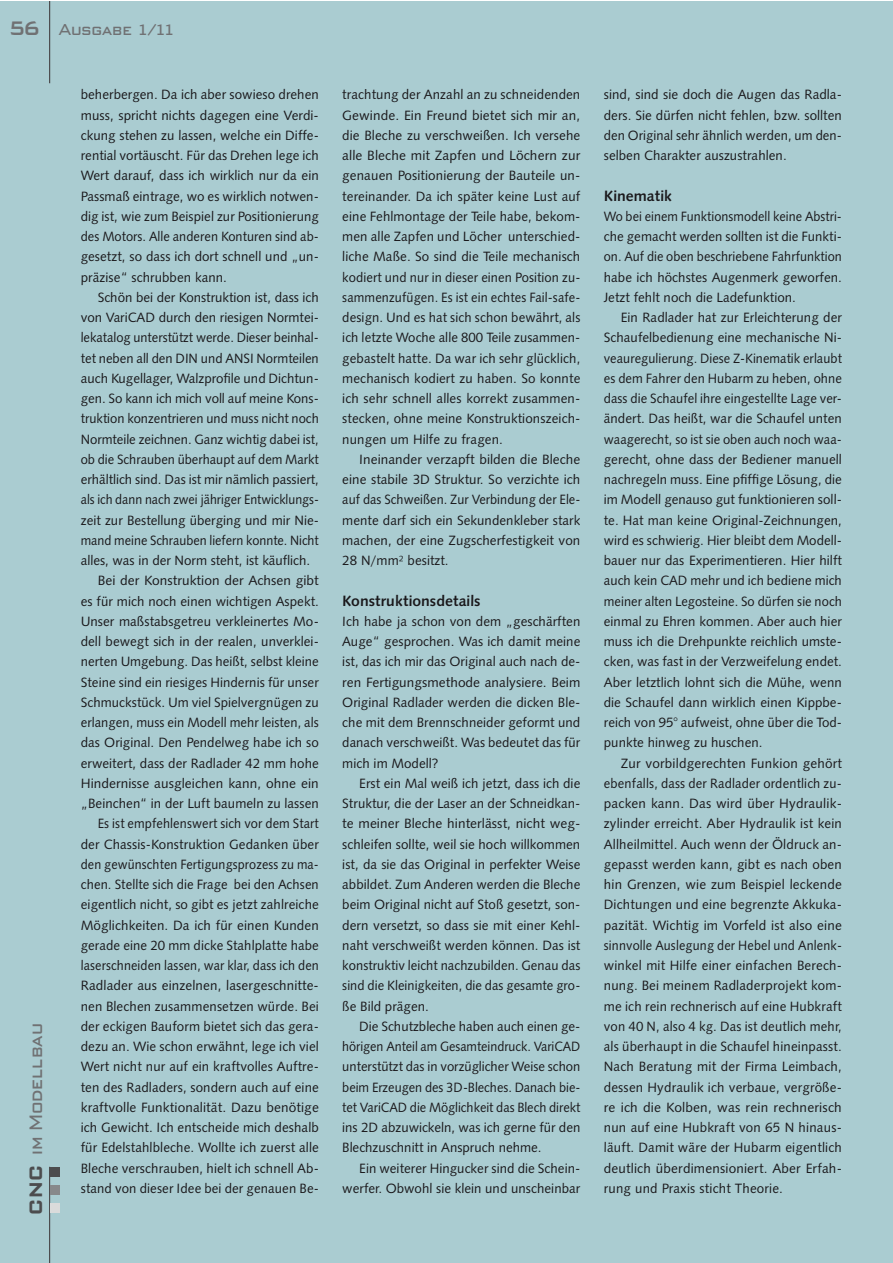
<style>
.page{position:relative;width:893px;height:1263px;background:#fff}
.page>*{position:absolute;margin:0;border:0;box-sizing:border-box;transform-origin:0 0}
.t1{font:18.75px "Bank Gothic EF";color:#707173}
.t2{font:16.5px "Bank Gothic EF";color:#707173}
.t3{font:15px "Humanist 531 BT Bold A";color:#1a181b}
.t4{font:13.5px/20.2px "Humanist 531 BT Roman A";color:#1a181b;text-align:justify}
.t5{font:13.5px/20.2px "Humanist 531 BT Roman A";color:#1a181b;text-align:justify;scale:.95 1}
.t6{font:13.5px "Humanist 531 BT Roman A";color:#1a181b;scale:.94 1}
.t7{font:13.5px "Humanist 531 BT Roman A";color:#1a181b;scale:.96 1}
.s1{font-weight:500;font-size:20.25px}
.s2{font-size:15.75px}
.s3{font-weight:700;color:#4c4c4e}
</style>
<div class="page">
<div style="left:0;top:1px;width:892px;height:1262px;background:#aaccd1"></div>
<hr style="left:49px;top:1167px;width:1px;height:96px;background:#4c4c4e">
<div style="left:50px;top:1167px;width:10px;height:9px;background:#4c4c4e"></div>
<div style="left:50px;top:1185px;width:10px;height:10px;background:#87888a"></div>
<div style="left:50px;top:1203px;width:10px;height:10px;background:#dadbdb"></div>
<hr style="left:49px;top:1px;width:1px;height:82px;background:#4c4c4e">
<p class="t2" style="left:9px;top:20px;width:168px"><span class="s1">56</span> Ausgabe <span class="s2">1/11</span></p>
<h1 class="t1" style="left:25px;top:1215px;width:193px;rotate:-90deg"><span class="s3">CNC</span> im Modellbau</h1>
<p class="t4" style="left:81px;top:84px;width:240px">beherbergen. Da ich aber sowieso drehen muss, spricht nichts dagegen eine Verdi&shy;ckung stehen zu lassen, welche ein Diffe&shy;rential vortäuscht. Für das Drehen lege ich Wert darauf, dass ich wirklich nur da ein Passmaß eintrage, wo es wirklich notwen&shy;dig ist, wie zum Beispiel zur Positionierung des Motors. Alle anderen Konturen sind ab&shy;gesetzt, so dass ich dort schnell und „un&shy;präzise“ schrubben kann.</p>
<p class="t4" style="left:98px;top:287px;width:223px">Schön bei der Konstruktion ist, dass ich</p>
<p class="t4" style="left:81px;top:307px;width:240px">von VariCAD durch den riesigen Normtei-</p>
<p class="t4" style="left:81px;top:327px;width:240px">lekatalog unterstützt werde. Dieser beinhal-</p>
<p class="t4" style="left:81px;top:347px;width:240px">tet neben all den DIN und ANSI Normteilen</p>
<p class="t4" style="left:81px;top:368px;width:240px">auch Kugellager, Walzprofile und Dichtun-</p>
<p class="t4" style="left:81px;top:388px;width:240px">gen. So kann ich mich voll auf meine Kons-</p>
<p class="t4" style="left:81px;top:408px;width:240px">truktion konzentrieren und muss nicht noch</p>
<p class="t4" style="left:81px;top:428px;width:240px">Normteile zeichnen. Ganz wichtig dabei ist,</p>
<p class="t4" style="left:81px;top:449px;width:240px">ob die Schrauben überhaupt auf dem Markt</p>
<p class="t4" style="left:81px;top:469px;width:240px">erhältlich sind. Das ist mir nämlich passiert,</p>
<p class="t6" style="left:81px;top:491px;width:255px">als ich dann nach zwei jähriger Entwicklungs-</p>
<p class="t4" style="left:81px;top:509px;width:240px">zeit zur Bestellung überging und mir Nie-</p>
<p class="t5" style="left:81px;top:530px;width:252px">mand meine Schrauben liefern konnte. Nicht</p>
<p class="t4" style="left:81px;top:550px;width:231px">alles, was in der Norm steht, ist käuflich.</p>
<p class="t4" style="left:98px;top:570px;width:223px">Bei der Konstruktion der Achsen gibt</p>
<p class="t4" style="left:81px;top:590px;width:240px">es für mich noch einen wichtigen Aspekt.</p>
<p class="t4" style="left:81px;top:611px;width:240px">Unser maßstabsgetreu verkleinertes Mo-</p>
<p class="t4" style="left:81px;top:631px;width:240px">dell bewegt sich in der realen, unverklei-</p>
<p class="t4" style="left:81px;top:651px;width:240px">nerten Umgebung. Das heißt, selbst kleine</p>
<p class="t4" style="left:81px;top:671px;width:240px">Steine sind ein riesiges Hindernis für unser</p>
<p class="t4" style="left:81px;top:692px;width:240px">Schmuckstück. Um viel Spielvergnügen zu</p>
<p class="t4" style="left:81px;top:712px;width:240px">erlangen, muss ein Modell mehr leisten, als</p>
<p class="t4" style="left:81px;top:732px;width:240px">das Original. Den Pendelweg habe ich so</p>
<p class="t4" style="left:81px;top:752px;width:240px">erweitert, dass der Radlader 42 mm hohe</p>
<p class="t4" style="left:81px;top:773px;width:240px">Hindernisse ausgleichen kann, ohne ein</p>
<p class="t4" style="left:81px;top:793px;width:240px">„Beinchen“ in der Luft baumeln zu lassen</p>
<p class="t7" style="left:98px;top:815px;width:232px">Es ist empfehlenswert sich vor dem Start</p>
<p class="t4" style="left:81px;top:833px;width:240px">der Chassis-Konstruktion Gedanken über</p>
<p class="t5" style="left:81px;top:854px;width:252px">den gewünschten Fertigungsprozess zu ma-</p>
<p class="t4" style="left:81px;top:874px;width:240px">chen. Stellte sich die Frage bei den Achsen</p>
<p class="t4" style="left:81px;top:894px;width:240px">eigentlich nicht, so gibt es jetzt zahlreiche</p>
<p class="t4" style="left:81px;top:914px;width:240px">Möglichkeiten. Da ich für einen Kunden</p>
<p class="t4" style="left:81px;top:935px;width:240px">gerade eine 20 mm dicke Stahlplatte habe</p>
<p class="t5" style="left:81px;top:955px;width:252px">laserschneiden lassen, war klar, dass ich den</p>
<p class="t4" style="left:81px;top:975px;width:240px">Radlader aus einzelnen, lasergeschnitte-</p>
<p class="t4" style="left:81px;top:995px;width:240px">nen Blechen zusammensetzen würde. Bei</p>
<p class="t4" style="left:81px;top:1016px;width:240px">der eckigen Bauform bietet sich das gera-</p>
<p class="t4" style="left:81px;top:1036px;width:240px">dezu an. Wie schon erwähnt, lege ich viel</p>
<p class="t4" style="left:81px;top:1056px;width:240px">Wert nicht nur auf ein kraftvolles Auftre-</p>
<p class="t4" style="left:81px;top:1076px;width:240px">ten des Radladers, sondern auch auf eine</p>
<p class="t4" style="left:81px;top:1097px;width:240px">kraftvolle Funktionalität. Dazu benötige</p>
<p class="t4" style="left:81px;top:1117px;width:240px">ich Gewicht. Ich entscheide mich deshalb</p>
<p class="t4" style="left:81px;top:1137px;width:240px">für Edelstahlbleche. Wollte ich zuerst alle</p>
<p class="t4" style="left:81px;top:1157px;width:240px">Bleche verschrauben, hielt ich schnell Ab-</p>
<p class="t4" style="left:81px;top:1178px;width:240px">stand von dieser Idee bei der genauen Be-</p>
<p class="t4" style="left:342px;top:84px;width:240px">trachtung der Anzahl an zu schneidenden Gewinde. Ein Freund bietet sich mir an, die Bleche zu verschweißen. Ich versehe alle Bleche mit Zapfen und Löchern zur genauen Positionierung der Bauteile un&shy;tereinander. Da ich später keine Lust auf eine Fehlmontage der Teile habe, bekom&shy;men alle Zapfen und Löcher unterschied&shy;liche Maße. So sind die Teile mechanisch kodiert und nur in dieser einen Position zu&shy;sammenzufügen. Es ist ein echtes Fail-safe&shy;design. Und es hat sich schon bewährt, als ich letzte Woche alle 800 Teile zusammen&shy;gebastelt hatte. Da war ich sehr glücklich, mechanisch kodiert zu haben. So konnte ich sehr schnell alles korrekt zusammen&shy;stecken, ohne meine Konstruktionszeich&shy;nungen um Hilfe zu fragen.</p>
<p class="t4" style="left:342px;top:449px;width:240px;text-indent:17px">Ineinander verzapft bilden die Bleche eine stabile 3D Struktur. So verzichte ich auf das Schweißen. Zur Verbindung der Ele&shy;mente darf sich ein Sekundenkleber stark machen, der eine Zugscherfestigkeit von 28 N/mm² besitzt.</p>
<p class="t3" style="left:342px;top:591px;width:140px">Konstruktionsdetails</p>
<p class="t4" style="left:342px;top:611px;width:240px">Ich habe ja schon von dem „geschärften Auge“ gesprochen. Was ich damit meine ist, das ich mir das Original auch nach de&shy;ren Fertigungsmethode analysiere. Beim Original Radlader werden die dicken Ble&shy;che mit dem Brennschneider geformt und danach verschweißt. Was bedeutet das für mich im Modell?</p>
<p class="t4" style="left:342px;top:773px;width:240px;text-indent:17px">Erst ein Mal weiß ich jetzt, dass ich die Struktur, die der Laser an der Schneidkan&shy;te meiner Bleche hinterlässt, nicht weg&shy;schleifen sollte, weil sie hoch willkommen ist, da sie das Original in perfekter Weise abbildet. Zum Anderen werden die Bleche beim Original nicht auf Stoß gesetzt, son&shy;dern versetzt, so dass sie mit einer Kehl&shy;naht verschweißt werden können. Das ist konstruktiv leicht nachzubilden. Genau das sind die Kleinigkeiten, die das gesamte gro&shy;ße Bild prägen.</p>
<p class="t4" style="left:342px;top:1016px;width:240px;text-indent:17px">Die Schutzbleche haben auch einen ge&shy;hörigen Anteil am Gesamteindruck. VariCAD unterstützt das in vorzüglicher Weise schon beim Erzeugen des 3D-Bleches. Danach bie&shy;tet VariCAD die Möglichkeit das Blech direkt ins 2D abzuwickeln, was ich gerne für den Blechzuschnitt in Anspruch nehme.</p>
<p class="t4" style="left:342px;top:1157px;width:240px;text-align:right">Ein weiterer Hingucker sind die Schein&shy;werfer. Obwohl sie klein und unscheinbar</p>
<p class="t4" style="left:604px;top:84px;width:240px">sind, sind sie doch die Augen das Radla&shy;ders. Sie dürfen nicht fehlen, bzw. sollten den Original sehr ähnlich werden, um den&shy;selben Charakter auszustrahlen.</p>
<p class="t3" style="left:604px;top:186px;width:70px">Kinematik</p>
<p class="t5" style="left:604px;top:206px;width:252px">Wo bei einem Funktionsmodell keine Abstri&shy;che gemacht werden sollten ist die Funkti&shy;on. Auf die oben beschriebene Fahrfunktion habe ich höchstes Augenmerk geworfen.<br>Jetzt fehlt noch die Ladefunktion.</p>
<p class="t4" style="left:604px;top:307px;width:240px;text-indent:17px">Ein Radlader hat zur Erleichterung der Schaufelbedienung eine mechanische Ni&shy;veauregulierung. Diese Z-Kinematik erlaubt es dem Fahrer den Hubarm zu heben, ohne dass die Schaufel ihre eingestellte Lage ver&shy;ändert. Das heißt, war die Schaufel unten waagerecht, so ist sie oben auch noch waa&shy;gerecht, ohne dass der Bediener manuell nachregeln muss. Eine pfiffige Lösung, die im Modell genauso gut funktionieren soll&shy;te. Hat man keine Original-Zeichnungen, wird es schwierig. Hier bleibt dem Modell&shy;bauer nur das Experimentieren. Hier hilft auch kein CAD mehr und ich bediene mich meiner alten Legosteine. So dürfen sie noch einmal zu Ehren kommen. Aber auch hier muss ich die Drehpunkte reichlich umste&shy;cken, was fast in der Verzweifelung endet.<br>Aber letztlich lohnt sich die Mühe, wenn die Schaufel dann wirklich einen Kippbe&shy;reich von 95° aufweist, ohne über die Tod&shy;punkte hinweg zu huschen.</p>
<p class="t4" style="left:604px;top:752px;width:240px;text-indent:17px">Zur vorbildgerechten Funkion gehört ebenfalls, dass der Radlader ordentlich zu&shy;packen kann. Das wird über Hydraulik&shy;zylinder erreicht. Aber Hydraulik ist kein Allheilmittel. Auch wenn der Öldruck an&shy;gepasst werden kann, gibt es nach oben hin Grenzen, wie zum Beispiel leckende Dichtungen und eine begrenzte Akkuka&shy;pazität. Wichtig im Vorfeld ist also eine sinnvolle Auslegung der Hebel und Anlenk&shy;winkel mit Hilfe einer einfachen Berech&shy;nung. Bei meinem Radladerprojekt kom&shy;me ich rein rechnerisch auf eine Hubkraft von 40 N, also 4 kg. Das ist deutlich mehr, als überhaupt in die Schaufel hineinpasst.<br>Nach Beratung mit der Firma Leimbach, dessen Hydraulik ich verbaue, vergröße&shy;re ich die Kolben, was rein rechnerisch nun auf eine Hubkraft von 65 N hinaus&shy;läuft. Damit wäre der Hubarm eigentlich deutlich überdimensioniert. Aber Erfah&shy;rung und Praxis sticht Theorie.</p>
</div>
